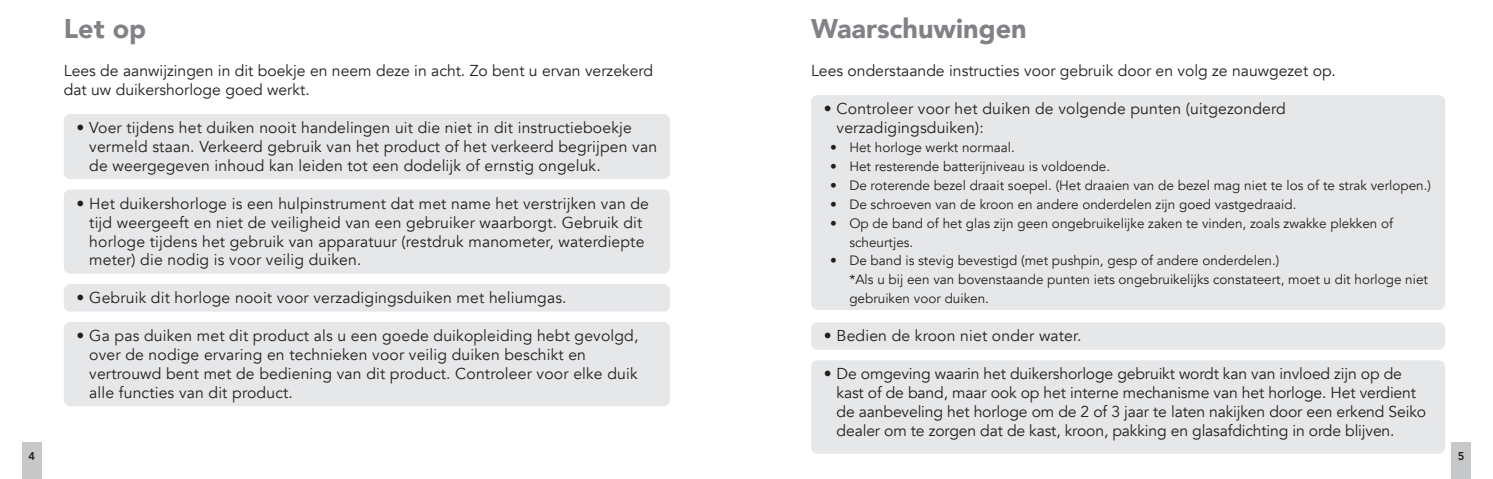
<style>
.page{position:relative;width:1493px;height:479px;background:#fff}
.page>*{position:absolute;margin:0;border:0;box-sizing:border-box;transform-origin:0 0}
.heading_1{font:900 27px "Avenir";color:#808285}
.Body{font:15.75px/18.9px "Avenir";letter-spacing:.01em;color:#231f20}
.Body-2{font:15.75px/18.9px "Avenir";letter-spacing:-.01em;color:#231f20}
.t1{font:13.5px/18.9px "Avenir";color:#231f20}
.t2{font:800 11.25px "Avenir LT Std";color:#231f20}
</style>
<div class="page">
<div style="left:22px;top:441px;width:19px;height:37px;background:#c7c8ca"></div>
<div style="left:1451px;top:441px;width:19px;height:37px;background:#c7c8ca"></div>
<div style="left:64px;top:114px;width:606px;height:65px;background:#e6e7e9;border-radius:6px"></div>
<div style="left:64px;top:189px;width:606px;height:84px;background:#e6e7e9;border-radius:6px"></div>
<div style="left:64px;top:284px;width:606px;height:27px;background:#e6e7e9;border-radius:6px"></div>
<div style="left:64px;top:322px;width:606px;height:84px;background:#e6e7e9;border-radius:6px"></div>
<div style="left:811px;top:95px;width:634px;height:215px;background:#e6e7e9;border-radius:6px"></div>
<div style="left:811px;top:322px;width:634px;height:27px;background:#e6e7e9;border-radius:6px"></div>
<div style="left:811px;top:360px;width:634px;height:93px;background:#e6e7e9;border-radius:6px"></div>
<p class="heading_1" style="left:64px;top:5px;width:84px">Let op</p>
<p class="Body" style="left:64px;top:61px;width:590px">Lees de aanwijzingen in dit boekje en neem deze in acht. Zo bent u ervan verzekerd dat uw duikershorloge goed werkt.</p>
<p class="Body" style="left:89px;top:118px;width:569px;text-indent:-13px">• Voer tijdens het duiken nooit handelingen uit die niet in dit instructieboekje vermeld staan. Verkeerd gebruik van het product of het verkeerd begrijpen van de weergegeven inhoud kan leiden tot een dodelijk of ernstig ongeluk.</p>
<p class="Body" style="left:89px;top:194px;width:561px;text-indent:-13px">• Het duikershorloge is een hulpinstrument dat met name het verstrijken van de tijd weergeeft en niet de veiligheid van een gebruiker waarborgt. Gebruik dit horloge tijdens het gebruik van apparatuur (restdruk manometer, waterdiepte meter) die nodig is voor veilig duiken.</p>
<p class="Body" style="left:77px;top:288px;width:491px">• Gebruik dit horloge nooit voor verzadigingsduiken met heliumgas.</p>
<p class="Body" style="left:89px;top:326px;width:550px;text-indent:-13px">• Ga pas duiken met dit product als u een goede duikopleiding hebt gevolgd, over de nodige ervaring en technieken voor veilig duiken beschikt en vertrouwd bent met de bediening van dit product. Controleer voor elke duik alle functies van dit product.</p>
<p class="heading_1" style="left:811px;top:6px;width:217px">Waarschuwingen</p>
<p class="Body" style="left:811px;top:61px;width:526px">Lees onderstaande instructies voor gebruik door en volg ze nauwgezet op.</p>
<p class="Body" style="left:836px;top:99px;width:451px;text-indent:-13px">• Controleer voor het duiken de volgende punten (uitgezonderd verzadigingsduiken):</p>
<p class="t1" style="left:830px;top:138px;width:186px">• Het horloge werkt normaal.</p>
<p class="t1" style="left:830px;top:157px;width:281px">• Het resterende batterijniveau is voldoende.</p>
<p class="t1" style="left:830px;top:176px;width:602px">• De roterende bezel draait soepel. (Het draaien van de bezel mag niet te los of te strak verlopen.)</p>
<p class="t1" style="left:830px;top:195px;width:468px">• De schroeven van de kroon en andere onderdelen zijn goed vastgedraaid.</p>
<p class="t1" style="left:849px;top:213px;width:545px;text-indent:-19px">• Op de band of het glas zijn geen ongebruikelijke zaken te vinden, zoals zwakke plekken of scheurtjes.</p>
<p class="t1" style="left:849px;top:251px;width:580px;text-indent:-19px">• De band is stevig bevestigd (met pushpin, gesp of andere onderdelen.)<br>*Als u bij een van bovenstaande punten iets ongebruikelijks constateert, moet u dit horloge niet gebruiken voor duiken.</p>
<p class="Body" style="left:824px;top:326px;width:259px">• Bedien de kroon niet onder water.</p>
<p class="Body-2" style="left:836px;top:364px;width:591px;text-indent:-13px">• De omgeving waarin het duikershorloge gebruikt wordt kan van invloed zijn op de kast of de band, maar ook op het interne mechanisme van het horloge. Het verdient de aanbeveling het horloge om de 2 of 3 jaar te laten nakijken door een erkend Seiko dealer om te zorgen dat de kast, kroon, pakking en glasafdichting in orde blijven.</p>
<p class="t2" style="left:29px;top:449px;width:8px">4</p>
<p class="t2" style="left:1457px;top:449px;width:8px">5</p>
</div>
